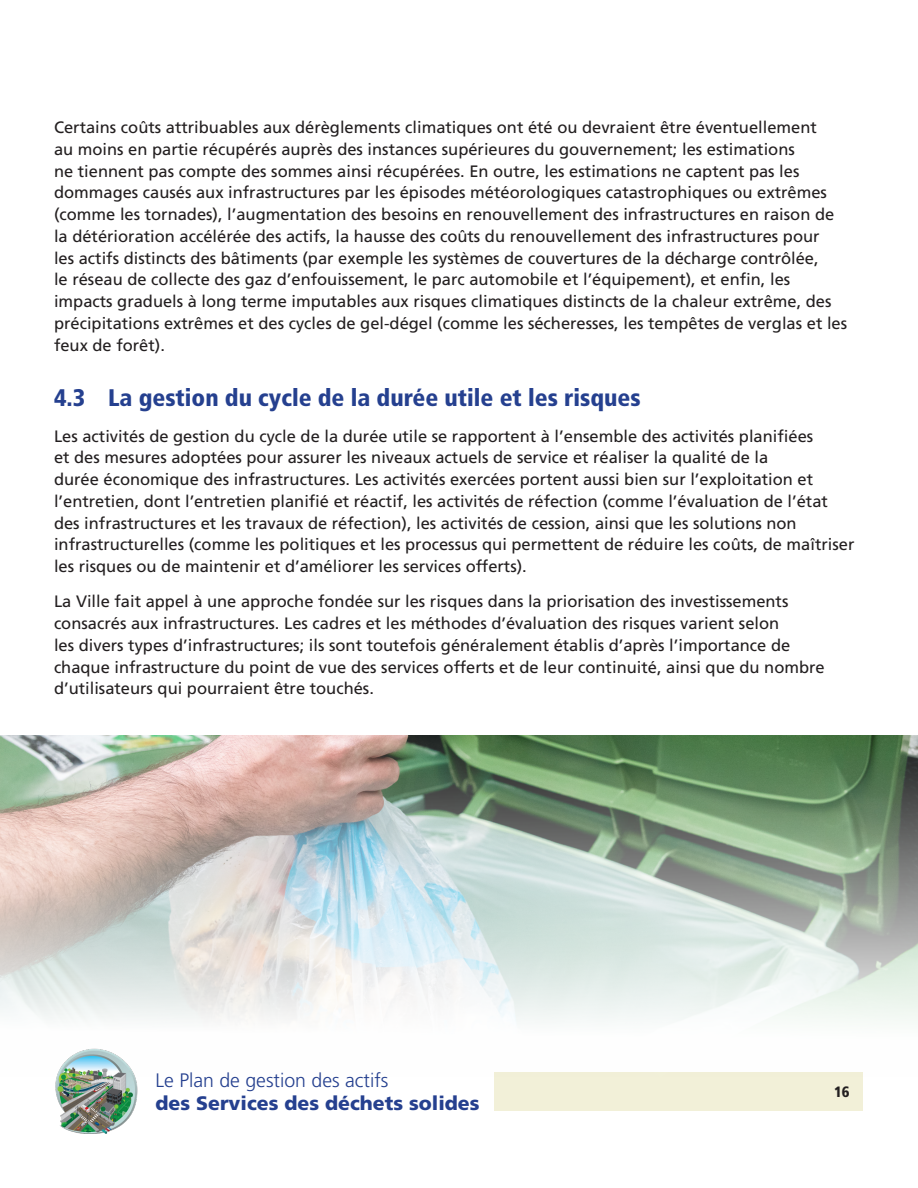
<style>
.page{position:relative;width:918px;height:1188px;background:#fff}
.page>*{position:absolute;margin:0;border:0;box-sizing:border-box;transform-origin:0 0}
.t1{font:900 condensed 24px "Frutiger LT Std";color:#25408f}
.t2{font:900 19.5px "Frutiger LT Std";color:#25408f}
.t3{font:300 19.5px "Frutiger LT Std";color:#25408f}
.Body{font:16.5px/21.8px "Frutiger LT Std";color:#231f20}
.t4{font:900 condensed 15px "Frutiger LT Std";color:#231f20}
</style>
<div class="page">
<img style="left:55px;top:1076px;width:83px;height:58px">
<div style="left:495px;top:1072px;width:368px;height:38px;background:#f2f0d8"></div>
<img style="left:0;top:735px;width:918px;height:341px">
<p class="Body" style="left:54px;top:116px;width:795px">Certains coûts attribuables aux dérèglements climatiques ont été ou devraient être éventuellement<br>au moins en partie récupérés auprès des instances supérieures du gouvernement; les estimations<br>ne tiennent pas compte des sommes ainsi récupérées. En outre, les estimations ne captent pas les dommages causés aux infrastructures par les épisodes météorologiques catastrophiques ou extrêmes (comme les tornades), l’augmentation des besoins en renouvellement des infrastructures en raison de la détérioration accélérée des actifs, la hausse des coûts du renouvellement des infrastructures pour<br>les actifs distincts des bâtiments (par exemple les systèmes de couvertures de la décharge contrôlée,<br>le réseau de collecte des gaz d’enfouissement, le parc automobile et l’équipement), et enfin, les impacts graduels à long terme imputables aux risques climatiques distincts de la chaleur extrême, des précipitations extrêmes et des cycles de gel-dégel (comme les sécheresses, les tempêtes de verglas et les feux de forêt).</p>
<h2 class="t1" style="left:54px;top:384px;width:588px">4.3 La gestion du cycle de la durée utile et les risques</h2>
<p class="Body" style="left:54px;top:425px;width:802px">Les activités de gestion du cycle de la durée utile se rapportent à l’ensemble des activités planifiées<br>et des mesures adoptées pour assurer les niveaux actuels de service et réaliser la qualité de la<br>durée économique des infrastructures. Les activités exercées portent aussi bien sur l’exploitation et l’entretien, dont l’entretien planifié et réactif, les activités de réfection (comme l’évaluation de l’état des infrastructures et les travaux de réfection), les activités de cession, ainsi que les solutions non infrastructurelles (comme les politiques et les processus qui permettent de réduire les coûts, de maîtriser les risques ou de maintenir et d’améliorer les services offerts).</p>
<p class="Body" style="left:54px;top:591px;width:772px">La Ville fait appel à une approche fondée sur les risques dans la priorisation des investissements consacrés aux infrastructures. Les cadres et les méthodes d’évaluation des risques varient selon<br>les divers types d’infrastructures; ils sont toutefois généralement établis d’après l’importance de chaque infrastructure du point de vue des services offerts et de leur continuité, ainsi que du nombre d’utilisateurs qui pourraient être touchés.</p>
<p class="t3" style="left:156px;top:1069px;width:234px">Le Plan de gestion des actifs</p>
<p class="t2" style="left:156px;top:1091px;width:326px">des Services des déchets solides</p>
<p class="t4" style="left:834px;top:1083px;width:17px">16</p>
</div>
